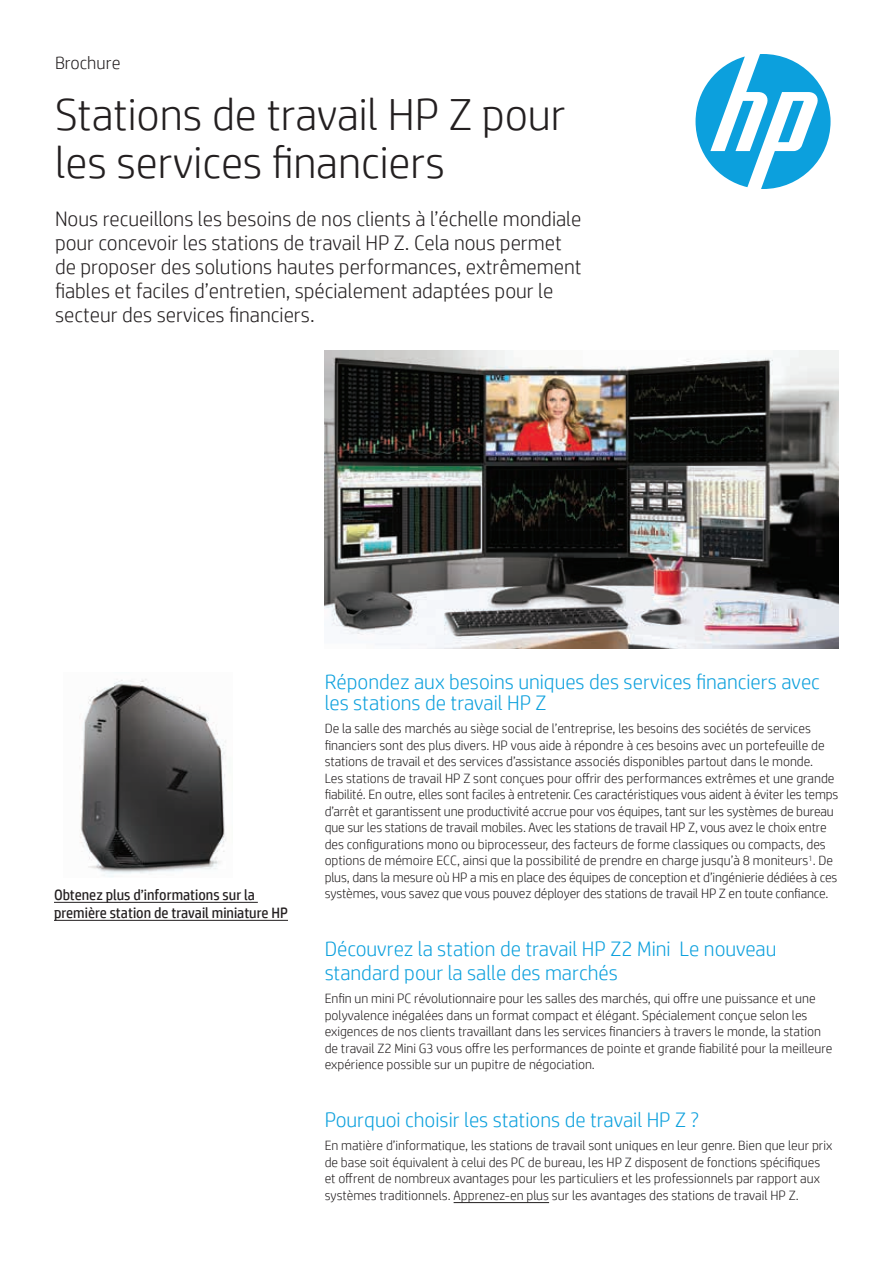
<style>
.page{position:relative;width:893px;height:1263px;background:#fff}
.page>*{position:absolute;margin:0;border:0;box-sizing:border-box;transform-origin:0 0}
.t1{font:300 45px/48px "HP Simplified";color:#231f20}
.t2{font:300 21px/24px "HP Simplified";color:#231f20}
.t3{font:300 21px/21px "HP Simplified";color:#0ca0dd}
.t4{font:300 18px "HP Simplified";color:#231f20}
.t5{font:15px/18px "HP Simplified";color:#231f20;scale:.95 1}
.t6{font:300 13.5px/16.5px "HP Simplified";color:#231f20}
</style>
<div class="page">
<svg style="left:695px;top:54px;width:135px;height:135px"></svg>
<hr style="left:54px;top:902px;width:204px;height:1px;background:#231f20">
<hr style="left:54px;top:920px;width:234px;height:1px;background:#231f20">
<img style="left:325px;top:351px;width:514px;height:298px">
<img style="left:80px;top:679px;width:146px;height:198px">
<hr style="left:454px;top:1202px;width:95px;height:1px;background:#231f20">
<h3 class="t4" style="left:55px;top:52px;width:67px">Brochure</h3>
<h1 class="t1" style="left:55px;top:90px;width:512px">Stations de travail HP Z pour les services financiers</h1>
<p class="t2" style="left:55px;top:206px;width:528px">Nous recueillons les besoins de nos clients à l’échelle mondiale pour concevoir les stations de travail HP Z. Cela nous permet de proposer des solutions hautes performances, extrêmement fiables et faciles d’entretien, spécialement adaptées pour le secteur des services financiers.</p>
<p class="t5" style="left:54px;top:885px;width:248px">Obtenez plus d’informations sur la première station de travail miniature HP</p>
<h2 class="t3" style="left:325px;top:671px;width:497px">Répondez aux besoins uniques des services financiers avec les stations de travail HP Z</h2>
<p class="t6" style="left:325px;top:720px;width:515px">De la salle des marchés au siège social de l’entreprise, les besoins des sociétés de services financiers sont des plus divers. HP vous aide à répondre à ces besoins avec un portefeuille de stations de travail et des services d’assistance associés disponibles partout dans le monde.<br>Les stations de travail HP Z sont conçues pour offrir des performances extrêmes et une grande fiabilité. En outre, elles sont faciles à entretenir. Ces caractéristiques vous aident à éviter les temps d’arrêt et garantissent une productivité accrue pour vos équipes, tant sur les systèmes de bureau que sur les stations de travail mobiles. Avec les stations de travail HP Z, vous avez le choix entre des configurations mono ou biprocesseur, des facteurs de forme classiques ou compacts, des options de mémoire ECC, ainsi que la possibilité de prendre en charge jusqu’à 8 moniteurs<sup>1</sup>. De plus, dans la mesure où HP a mis en place des équipes de conception et d’ingénierie dédiées à ces systèmes, vous savez que vous pouvez déployer des stations de travail HP Z en toute confiance.</p>
<h2 class="t3" style="left:325px;top:936px;width:453px;line-height:24px">Découvrez la station de travail HP Z2 Mini Le nouveau standard pour la salle des marchés</h2>
<p class="t6" style="left:325px;top:990px;width:509px">Enfin un mini PC révolutionnaire pour les salles des marchés, qui offre une puissance et une polyvalence inégalées dans un format compact et élégant. Spécialement conçue selon les exigences de nos clients travaillant dans les services financiers à travers le monde, la station de travail Z2 Mini G3 vous offre les performances de pointe et grande fiabilité pour la meilleure expérience possible sur un pupitre de négociation.</p>
<h2 class="t3" style="left:325px;top:1109px;width:376px">Pourquoi choisir les stations de travail HP Z ?</h2>
<p class="t6" style="left:325px;top:1137px;width:509px">En matière d’informatique, les stations de travail sont uniques en leur genre. Bien que leur prix de base soit équivalent à celui des PC de bureau, les HP Z disposent de fonctions spécifiques et offrent de nombreux avantages pour les particuliers et les professionnels par rapport aux systèmes traditionnels. Apprenez-en plus sur les avantages des stations de travail HP Z.</p>
</div>
